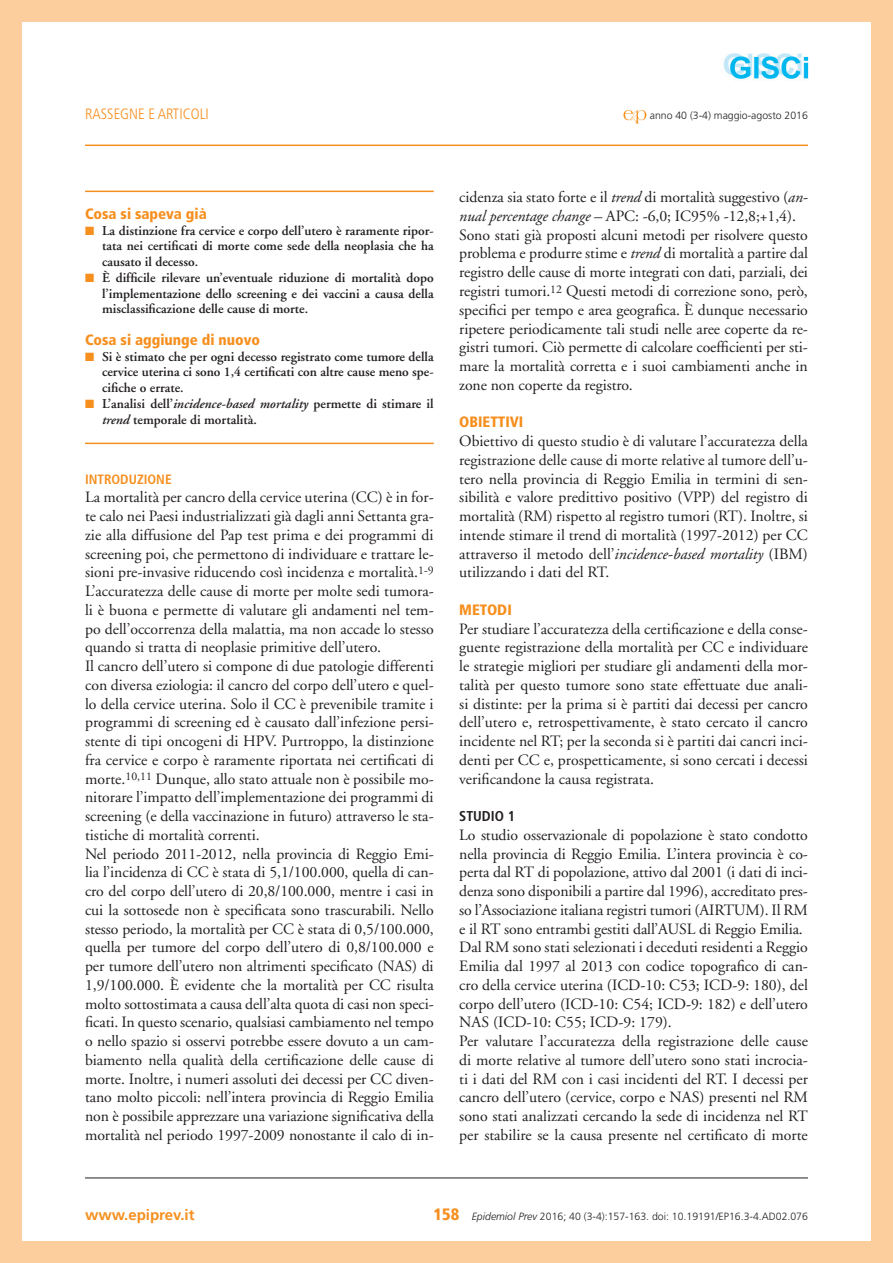
<style>
.page{position:relative;width:893px;height:1263px;background:#fff}
.page>*{position:absolute;margin:0;border:0;box-sizing:border-box;transform-origin:0 0}
.t1{font:900 condensed 16.5px "Frutiger";color:#f68f1e}
._00_TESTO{font:15.75px/18.8px "Adobe Garamond";color:#231f20;text-align:justify}
.COSA_SI_SAPEVA{font:900 condensed 15px "Frutiger";color:#f68f1e}
.t2{font:300 condensed 15px "Frutiger";color:#f68f1e}
._01_Titolini{font:900 condensed 15px "Frutiger";color:#f68f1e}
.t3{font:700 15px "Frutiger";color:#f68f1e}
._02_Sottotitolini{font:700 condensed 14.25px "Frutiger";color:#231f20}
.COSA_TESTO{font:600 13.5px/15.8px "Adobe Garamond";color:#231f20;text-align:justify}
._01_Titolini-2{font:700 condensed 13.5px "Frutiger";color:#f68f1e}
.t4{font:300 10.5px "Frutiger";color:#231f20}
.s1{color:#f68f1e}
.s2{font-style:italic}
</style>
<div class="page">
<hr style="left:85px;top:145px;width:723px;height:1px;background:#f68f1e">
<hr style="left:85px;top:1178px;width:723px;height:1px;background:#231f20">
<svg style="left:623px;top:110px;width:23px;height:14px"></svg>
<hr style="left:85px;top:191px;width:349px;height:1px;background:#f68f1e">
<hr style="left:85px;top:443px;width:349px;height:1px;background:#f68f1e">
<img style="left:723px;top:53px;width:86px;height:26px">
<div style="left:0;top:0;width:893px;height:21px;background:#fdce9d"></div>
<div style="left:0;top:1242px;width:893px;height:21px;background:#fdce9d"></div>
<div style="left:0;top:0;width:21px;height:1263px;background:#fdce9d"></div>
<div style="left:872px;top:0;width:21px;height:1263px;background:#fdce9d"></div>
<p class="t2" style="left:85px;top:105px;width:125px">RASSEGNE E ARTICOLI</p>
<p class="t4" style="left:650px;top:109px;width:160px">anno 40 (3-4) maggio-agosto 2016</p>
<p class="COSA_SI_SAPEVA" style="left:85px;top:205px;width:123px">Cosa si sapeva già</p>
<p class="COSA_TESTO" style="left:102px;top:223px;width:333px;text-indent:-17px"><span class="s1">■</span> La distinzione fra cervice e corpo dell’utero è raramente ripor&shy;tata nei certificati di morte come sede della neoplasia che ha causato il decesso.</p>
<p class="COSA_TESTO" style="left:102px;top:270px;width:333px;text-indent:-17px"><span class="s1">■</span> È difficile rilevare un’eventuale riduzione di mortalità dopo l’implementazione dello screening e dei vaccini a causa della misclassificazione delle cause di morte.</p>
<p class="COSA_SI_SAPEVA" style="left:85px;top:331px;width:177px">Cosa si aggiunge di nuovo</p>
<p class="COSA_TESTO" style="left:102px;top:349px;width:333px;text-indent:-17px"><span class="s1">■</span> Si è stimato che per ogni decesso registrato come tumore della cervice uterina ci sono 1,4 certificati con altre cause meno spe&shy;cifiche o errate.</p>
<p class="COSA_TESTO" style="left:102px;top:396px;width:333px;text-indent:-17px"><span class="s1">■</span> L’analisi dell’<span class="s2">incidence-based mortality</span> permette di stimare il <span class="s2">trend</span> temporale di mortalità.</p>
<p class="_01_Titolini-2" style="left:85px;top:471px;width:88px">INTRODUZIONE</p>
<p class="_00_TESTO" style="left:85px;top:488px;width:350px">La mortalità per cancro della cervice uterina (CC) è in for&shy;te calo nei Paesi industrializzati già dagli anni Settanta gra&shy;zie alla diffusione del Pap test prima e dei programmi di screening poi, che permettono di individuare e trattare le&shy;sioni pre-invasive riducendo così incidenza e mortalità.<sup>1-9<br></sup>L’accuratezza delle cause di morte per molte sedi tumora&shy;li è buona e permette di valutare gli andamenti nel tem&shy;po dell’occorrenza della malattia, ma non accade lo stesso quando si tratta di neoplasie primitive dell’utero.</p>
<p class="_00_TESTO" style="left:85px;top:657px;width:350px">Il cancro dell’utero si compone di due patologie differenti con diversa eziologia: il cancro del corpo dell’utero e quel&shy;lo della cervice uterina. Solo il CC è prevenibile tramite i programmi di screening ed è causato dall’infezione persi&shy;stente di tipi oncogeni di HPV. Purtroppo, la distinzione fra cervice e corpo è raramente riportata nei certificati di morte.<sup>10,11</sup> Dunque, allo stato attuale non è possibile mo&shy;nitorare l’impatto dell’implementazione dei programmi di screening (e della vaccinazione in futuro) attraverso le sta&shy;tistiche di mortalità correnti.</p>
<p class="_00_TESTO" style="left:85px;top:845px;width:350px">Nel periodo 2011-2012, nella provincia di Reggio Emi&shy;lia l’incidenza di CC è stata di 5,1/100.000, quella di can&shy;cro del corpo dell’utero di 20,8/100.000, mentre i casi in cui la sottosede non è specificata sono trascurabili. Nello stesso periodo, la mortalità per CC è stata di 0,5/100.000, quella per tumore del corpo dell’utero di 0,8/100.000 e per tumore dell’utero non altrimenti specificato (NAS) di 1,9/100.000. È evidente che la mortalità per CC risulta molto sottostimata a causa dell’alta quota di casi non speci&shy;ficati. In questo scenario, qualsiasi cambiamento nel tempo o nello spazio si osservi potrebbe essere dovuto a un cam&shy;biamento nella qualità della certificazione delle cause di morte. Inoltre, i numeri assoluti dei decessi per CC diven&shy;tano molto piccoli: nell’intera provincia di Reggio Emilia non è possibile apprezzare una variazione significativa della mortalità nel periodo 1997-2009 nonostante il calo di in-</p>
<p class="_00_TESTO" style="left:459px;top:188px;width:350px">cidenza sia stato forte e il <span class="s2">trend</span> di mortalità suggestivo (<span class="s2">an&shy;nual percentage change –</span> APC: -6,0; IC95% -12,8;+1,4).</p>
<p class="_00_TESTO" style="left:459px;top:226px;width:350px">Sono stati già proposti alcuni metodi per risolvere questo problema e produrre stime e <span class="s2">trend</span> di mortalità a partire dal registro delle cause di morte integrati con dati, parziali, dei registri tumori.<sup>12</sup> Questi metodi di correzione sono, però, specifici per tempo e area geografica. È dunque necessario ripetere periodicamente tali studi nelle aree coperte da re&shy;gistri tumori. Ciò permette di calcolare coefficienti per sti&shy;mare la mortalità corretta e i suoi cambiamenti anche in zone non coperte da registro.</p>
<p class="_01_Titolini" style="left:459px;top:413px;width:66px">OBIETTIVI</p>
<p class="_00_TESTO" style="left:459px;top:432px;width:350px">Obiettivo di questo studio è di valutare l’accuratezza della registrazione delle cause di morte relative al tumore dell’u&shy;tero nella provincia di Reggio Emilia in termini di sen&shy;sibilità e valore predittivo positivo (VPP) del registro di mortalità (RM) rispetto al registro tumori (RT). Inoltre, si intende stimare il trend di mortalità (1997-2012) per CC attraverso il metodo dell’<span class="s2">incidence-based mortality</span> (IBM) utilizzando i dati del RT.</p>
<p class="_01_Titolini" style="left:459px;top:601px;width:54px">METODI</p>
<p class="_00_TESTO" style="left:459px;top:620px;width:350px">Per studiare l’accuratezza della certificazione e della conse&shy;guente registrazione della mortalità per CC e individuare le strategie migliori per studiare gli andamenti della mor&shy;talità per questo tumore sono state effettuate due anali&shy;si distinte: per la prima si è partiti dai decessi per cancro dell’utero e, retrospettivamente, è stato cercato il cancro incidente nel RT; per la seconda si è partiti dai cancri inci&shy;denti per CC e, prospetticamente, si sono cercati i decessi verificandone la causa registrata.</p>
<p class="_02_Sottotitolini" style="left:459px;top:808px;width:57px">STUDIO 1</p>
<p class="_00_TESTO" style="left:459px;top:826px;width:350px">Lo studio osservazionale di popolazione è stato condotto nella provincia di Reggio Emilia. L’intera provincia è co&shy;perta dal RT di popolazione, attivo dal 2001 (i dati di inci&shy;denza sono disponibili a partire dal 1996), accreditato pres&shy;so l’Associazione italiana registri tumori (AIRTUM). Il RM e il RT sono entrambi gestiti dall’AUSL di Reggio Emilia.</p>
<p class="_00_TESTO" style="left:459px;top:938px;width:350px">Dal RM sono stati selezionati i deceduti residenti a Reggio Emilia dal 1997 al 2013 con codice topografico di can&shy;cro della cervice uterina (ICD-10: C53; ICD-9: 180), del corpo dell’utero (ICD-10: C54; ICD-9: 182) e dell’utero NAS (ICD-10: C55; ICD-9: 179).</p>
<p class="_00_TESTO" style="left:459px;top:1032px;width:350px">Per valutare l’accuratezza della registrazione delle cause di morte relative al tumore dell’utero sono stati incrocia&shy;ti i dati del RM con i casi incidenti del RT. I decessi per cancro dell’utero (cervice, corpo e NAS) presenti nel RM sono stati analizzati cercando la sede di incidenza nel RT per stabilire se la causa presente nel certificato di morte</p>
<p class="t3" style="left:85px;top:1206px;width:111px">www.epiprev.it</p>
<p class="t1" style="left:434px;top:1205px;width:27px">158</p>
<p class="t4" style="left:472px;top:1211px;width:338px"><span class="s2">Epidemiol Prev</span> 2016; 40 (3-4):157-163. doi: 10.19191/EP16.3-4.AD02.076</p>
</div>
